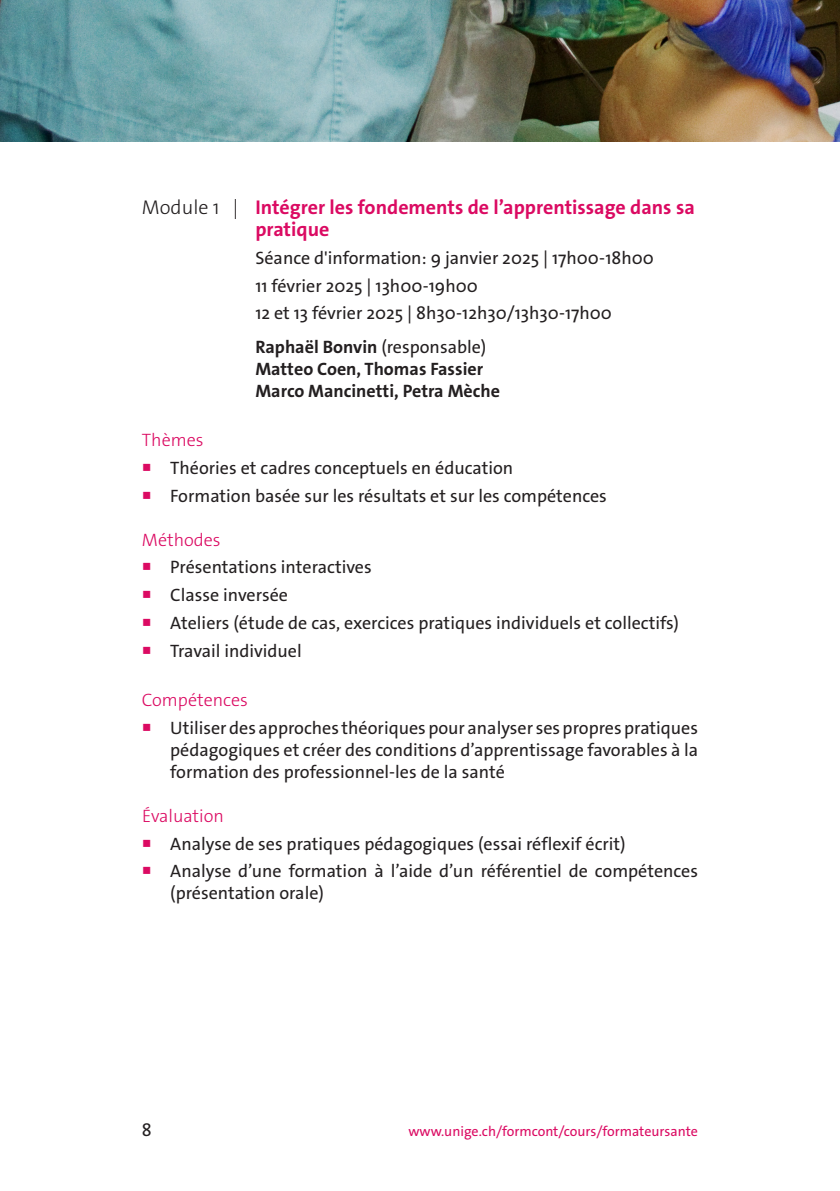
<style>
.page{position:relative;width:840px;height:1191px;background:#fff}
.page>*{position:absolute;margin:0;border:0;box-sizing:border-box;transform-origin:0 0}
.texte{font:700 20px/22px "The Sans Os F";color:#db0a62}
.retrait5{font:18px/22px "The Sans Os F";color:#231f20;text-align:justify}
.texte-2{font:700 18px "The Sans Os F";color:#231f20}
.texte-3{font:300 18px "The Sans Os F";color:#db0a62}
.t1{font:14px "The Sans Os F";color:#db0a62}
.s1{font-weight:300;color:#231f20}
.s2{font-weight:400}
.s3{color:#db0a62}
</style>
<div class="page">
<img style="left:0;top:0;width:839px;height:142px">
<p class="texte" style="left:255px;top:197px;width:440px;text-indent:-113px"><span class="s1">Module 1 |</span> Intégrer les fondements de l’apprentissage dans sa pratique</p>
<p class="retrait5" style="left:255px;top:247px;width:399px">Séance d'information: 9 janvier 2025 | 17h00-18h00</p>
<p class="retrait5" style="left:255px;top:275px;width:224px">11 février 2025 | 13h00-19h00</p>
<p class="retrait5" style="left:255px;top:302px;width:358px">12 et 13 février 2025 | 8h30-12h30/13h30-17h00</p>
<p class="texte-2" style="left:255px;top:335px;width:232px">Raphaël Bonvin <span class="s2">(responsable)</span></p>
<p class="texte-2" style="left:255px;top:357px;width:229px">Matteo Coen, Thomas Fassier</p>
<p class="texte-2" style="left:255px;top:379px;width:246px">Marco Mancinetti, Petra Mèche</p>
<p class="texte-3" style="left:142px;top:429px;width:63px">Thèmes</p>
<p class="retrait5" style="left:142px;top:457px;width:373px"><span class="s3">○</span> Théories et cadres conceptuels en éducation</p>
<p class="retrait5" style="left:142px;top:485px;width:466px"><span class="s3">○</span> Formation basée sur les résultats et sur les compétences</p>
<p class="texte-3" style="left:142px;top:528px;width:80px">Méthodes</p>
<p class="retrait5" style="left:142px;top:556px;width:231px"><span class="s3">○</span> Présentations interactives</p>
<p class="retrait5" style="left:142px;top:584px;width:148px"><span class="s3">○</span> Classe inversée</p>
<p class="retrait5" style="left:142px;top:612px;width:538px"><span class="s3">○</span> Ateliers (étude de cas, exercices pratiques individuels et collectifs)</p>
<p class="retrait5" style="left:142px;top:639px;width:161px"><span class="s3">○</span> Travail individuel</p>
<p class="texte-3" style="left:142px;top:688px;width:107px">Compétences</p>
<p class="retrait5" style="left:170px;top:717px;width:529px;text-indent:-28px"><span class="s3">○</span> Utiliser des approches théoriques pour analyser ses propres pratiques pédagogiques et créer des conditions d’apprentissage favorables à la formation des professionnel-les de la santé</p>
<p class="texte-3" style="left:142px;top:804px;width:83px">Évaluation</p>
<p class="retrait5" style="left:142px;top:832px;width:485px"><span class="s3">○</span> Analyse de ses pratiques pédagogiques (essai réflexif écrit)</p>
<p class="retrait5" style="left:170px;top:860px;width:529px;text-indent:-28px"><span class="s3">○</span> Analyse d’une formation à l’aide d’un référentiel de compétences (présentation orale)</p>
<p class="retrait5" style="left:142px;top:1119px;width:11px">8</p>
<p class="t1" style="left:408px;top:1122px;width:291px">www.unige.ch/formcont/cours/formateursante</p>
</div>
